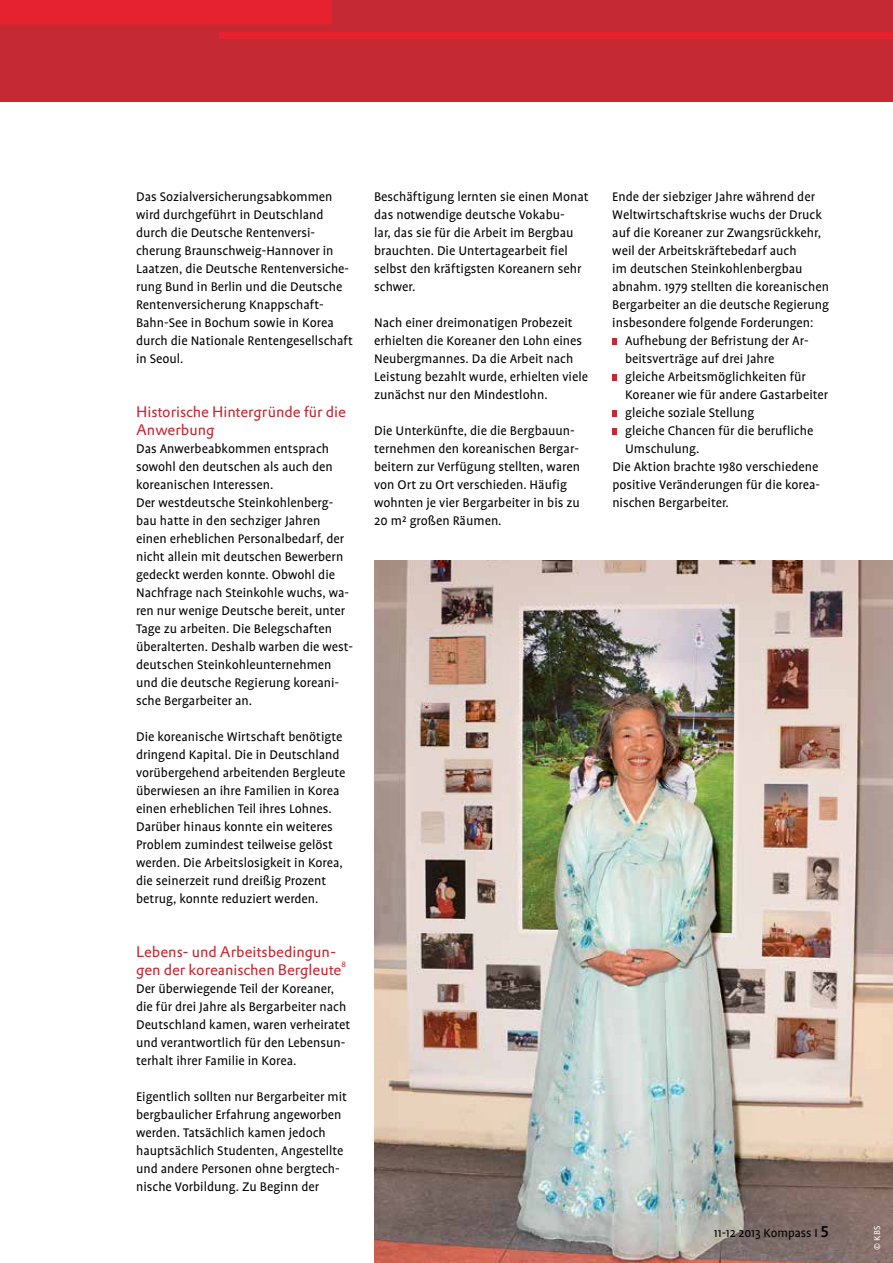
<style>
.page{position:relative;width:893px;height:1263px;background:#fff}
.page>*{position:absolute;margin:0;border:0;box-sizing:border-box;transform-origin:0 0}
.t1{font:15px/18px "DTL Prokyon T";letter-spacing:-.005em;color:#c42934}
.t2{font:14.25px/18px "Profile";color:#000}
.t3{font:13.5px "Profile";color:#000}
.t4{font:9.75px "Profile";color:#fff}
.t5{font:7.5px "DTL Prokyon T";color:#c42934}
.s1{font-family:"Profile NO";font-weight:500;font-size:18px}
</style>
<div class="page">
<div style="left:0;top:0;width:893px;height:102px;background:#c42934"></div>
<div style="left:219px;top:33px;width:674px;height:6px;background:#e62230"></div>
<div style="left:0;top:0;width:332px;height:24px;background:#e62230"></div>
<svg style="left:612px;top:338px;width:5px;height:7px"></svg>
<svg style="left:612px;top:374px;width:5px;height:7px"></svg>
<svg style="left:612px;top:410px;width:5px;height:7px"></svg>
<svg style="left:612px;top:428px;width:5px;height:7px"></svg>
<img style="left:374px;top:561px;width:519px;height:702px">
<p class="t2" style="left:136px;top:188px;width:218px">Das Sozialversicherungsabkommen wird durchgeführt in Deutschland durch die Deutsche Rentenversi&shy;cherung Braunschweig-Hannover in Laatzen, die Deutsche Rentenversiche&shy;rung Bund in Berlin und die Deutsche Rentenversicherung Knappschaft-Bahn-See in Bochum sowie in Korea durch die Nationale Rentengesellschaft in Seoul.</p>
<p class="t1" style="left:136px;top:402px;width:211px">Historische Hintergründe für die<br>Anwerbung</p>
<p class="t2" style="left:136px;top:440px;width:218px">Das Anwerbeabkommen entsprach sowohl den deutschen als auch den koreanischen Interessen.<br>Der westdeutsche Steinkohlenberg&shy;bau hatte in den sechziger Jahren einen erheblichen Personalbedarf, der nicht allein mit deutschen Bewerbern gedeckt werden konnte. Obwohl die Nachfrage nach Steinkohle wuchs, wa&shy;ren nur wenige Deutsche bereit, unter Tage zu arbeiten. Die Belegschaften überalterten. Deshalb warben die west&shy;deutschen Steinkohleunternehmen und die deutsche Regierung koreani&shy;sche Bergarbeiter an.</p>
<p class="t2" style="left:136px;top:728px;width:211px">Die koreanische Wirtschaft benötigte dringend Kapital. Die in Deutschland vorübergehend arbeitenden Bergleute überwiesen an ihre Familien in Korea einen erheblichen Teil ihres Lohnes.<br>Darüber hinaus konnte ein weiteres Problem zumindest teilweise gelöst werden. Die Arbeitslosigkeit in Korea, die seinerzeit rund dreißig Prozent betrug, konnte reduziert werden.</p>
<p class="t1" style="left:136px;top:942px;width:207px">Lebens- und Arbeitsbedingun&shy;gen der koreanischen Bergleute</p>
<p class="t5" style="left:341px;top:960px;width:6px">8</p>
<p class="t2" style="left:136px;top:980px;width:216px">Der überwiegende Teil der Koreaner, die für drei Jahre als Bergarbeiter nach Deutschland kamen, waren verheiratet und verantwortlich für den Lebensun&shy;terhalt ihrer Familie in Korea.</p>
<p class="t2" style="left:136px;top:1088px;width:212px">Eigentlich sollten nur Bergarbeiter mit bergbaulicher Erfahrung angeworben werden. Tatsächlich kamen jedoch hauptsächlich Studenten, Angestellte und andere Personen ohne bergtech&shy;nische Vorbildung. Zu Beginn der</p>
<p class="t2" style="left:374px;top:188px;width:216px">Beschäftigung lernten sie einen Monat das notwendige deutsche Vokabu-<br>lar, das sie für die Arbeit im Bergbau brauchten. Die Untertagearbeit fiel selbst den kräftigsten Koreanern sehr schwer.</p>
<p class="t2" style="left:374px;top:314px;width:215px">Nach einer dreimonatigen Probezeit erhielten die Koreaner den Lohn eines Neubergmannes. Da die Arbeit nach Leistung bezahlt wurde, erhielten viele zunächst nur den Mindestlohn.</p>
<p class="t2" style="left:374px;top:422px;width:207px">Die Unterkünfte, die die Bergbauun&shy;ternehmen den koreanischen Bergar&shy;beitern zur Verfügung stellten, waren von Ort zu Ort verschieden. Häufig wohnten je vier Bergarbeiter in bis zu 20 m² großen Räumen.</p>
<p class="t2" style="left:612px;top:188px;width:218px">Ende der siebziger Jahre während der Weltwirtschaftskrise wuchs der Druck auf die Koreaner zur Zwangsrückkehr, weil der Arbeitskräftebedarf auch<br>im deutschen Steinkohlenbergbau abnahm. 1979 stellten die koreanischen Bergarbeiter an die deutsche Regierung insbesondere folgende Forderungen:</p>
<p class="t2" style="left:625px;top:332px;width:185px">Aufhebung der Befristung der Ar-</p>
<p class="t2" style="left:625px;top:350px;width:151px">beitsverträge auf drei Jahre</p>
<p class="t2" style="left:625px;top:368px;width:182px">gleiche Arbeitsmöglichkeiten für</p>
<p class="t2" style="left:625px;top:386px;width:205px">Koreaner wie für andere Gastarbeiter</p>
<p class="t2" style="left:625px;top:404px;width:131px">gleiche soziale Stellung</p>
<p class="t2" style="left:625px;top:422px;width:190px">gleiche Chancen für die berufliche</p>
<p class="t2" style="left:625px;top:440px;width:76px">Umschulung.</p>
<p class="t2" style="left:612px;top:458px;width:208px">Die Aktion brachte 1980 verschiedene</p>
<p class="t2" style="left:612px;top:476px;width:209px">positive Veränderungen für die korea-</p>
<p class="t2" style="left:612px;top:494px;width:118px">nischen Bergarbeiter.</p>
<p class="t3" style="left:714px;top:1225px;width:117px">11-12 2013 Kompass I <span class="s1">5</span></p>
<p class="t4" style="left:872px;top:1250px;width:26px;rotate:-90deg">© KBS</p>
</div>
